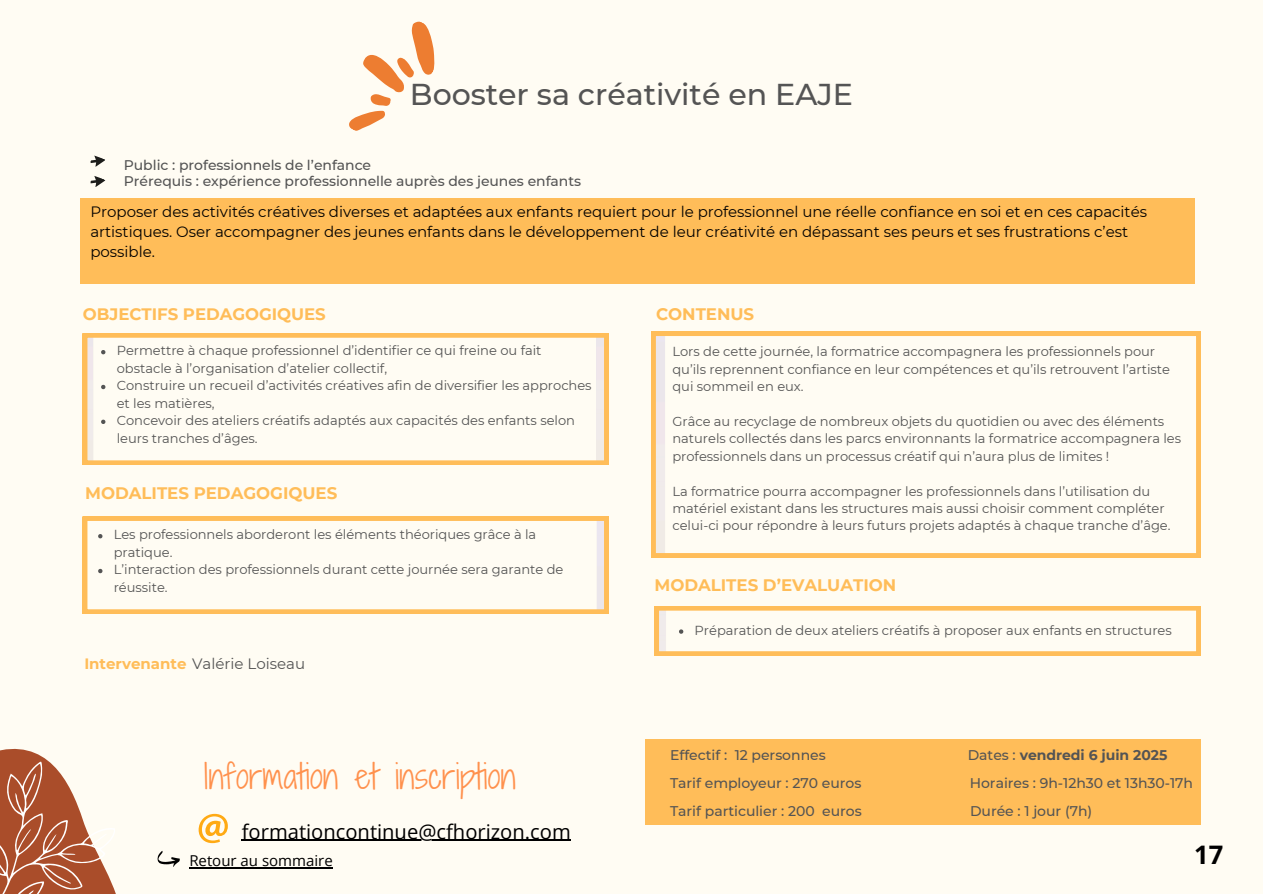
<style>
.page{position:relative;width:1263px;height:894px;background:#fff}
.page>*{position:absolute;margin:0;border:0;box-sizing:border-box;transform-origin:0 0}
.t1{font:32.85px "Shadows Into Light Two";letter-spacing:.01em;color:#ff914d}
.t2{font:500 30.15px "Montserrat";color:#545454}
.t3{font:700 25.5px "Open Sans";color:#000}
.t4{font:20.25px "Open Sans";color:#000}
.t5{font:700 16.65px "Montserrat";color:#ffbd59}
.t6{font:700 16.5px "Montserrat";letter-spacing:-.005em;color:#ffbd59}
.t7{font:15px/20.2px "Montserrat";color:#000}
.t8{font:15px "Montserrat";color:#545454}
.t9{font:15px "Open Sans";color:#000}
.t10{font:500 13.95px "Montserrat";color:#545454}
.t11{font:700 13.95px "Montserrat";letter-spacing:-.005em;color:#545454}
.t12{font:13.05px/17.4px "Montserrat";color:#545454}
.s1{font-weight:700;color:#ffbd59}
.s2{font-weight:500}
</style>
<div class="page">
<div style="left:0;top:0;width:1263px;height:893px;background:#fffcf3"></div>
<svg style="left:349px;top:21px;width:86px;height:110px"></svg>
<hr style="left:242px;top:839px;width:329px;height:1px;background:#000">
<svg style="left:199px;top:813px;width:29px;height:29px"></svg>
<svg style="left:90px;top:155px;width:16px;height:32px"></svg>
<div style="left:645px;top:739px;width:555px;height:86px;background:#ffbd59"></div>
<div style="left:80px;top:198px;width:1114px;height:85px;background:#ffbd59"></div>
<svg style="left:0;top:748px;width:180px;height:145px"></svg>
<hr style="left:189px;top:866px;width:144px;height:1px;background:#000">
<svg style="left:83px;top:333px;width:525px;height:131px"></svg>
<svg style="left:101px;top:350px;width:4px;height:4px"></svg>
<svg style="left:101px;top:385px;width:4px;height:4px"></svg>
<svg style="left:101px;top:419px;width:4px;height:5px"></svg>
<svg style="left:83px;top:516px;width:525px;height:97px"></svg>
<svg style="left:98px;top:534px;width:4px;height:4px"></svg>
<svg style="left:98px;top:568px;width:4px;height:5px"></svg>
<svg style="left:651px;top:331px;width:549px;height:226px"></svg>
<svg style="left:654px;top:606px;width:546px;height:49px"></svg>
<h6 class="t2" style="left:410px;top:76px;width:444px">Booster sa créativité en EAJE</h6>
<h4 class="t10" style="left:124px;top:157px;width:249px">Public : professionnels de l’enfance</h4>
<p class="t10" style="left:124px;top:173px;width:459px">Prérequis : expérience professionnelle auprès des jeunes enfants</p>
<h4 class="t7" style="left:90px;top:201px;width:1058px">Proposer des activités créatives diverses et adaptées aux enfants requiert pour le professionnel une réelle confiance en soi et en ces capacités artistiques. Oser accompagner des jeunes enfants dans le développement de leur créativité en dépassant ses peurs et ses frustrations c’est possible.</h4>
<p class="t6" style="left:83px;top:304px;width:244px">OBJECTIFS PEDAGOGIQUES</p>
<p class="t12" style="left:117px;top:342px;width:426px">Permettre à chaque professionnel d’identifier ce qui freine ou fait obstacle à l’organisation d’atelier collectif,</p>
<p class="t12" style="left:117px;top:377px;width:476px">Construire un recueil d’activités créatives afin de diversifier les approches et les matières,</p>
<h5 class="t12" style="left:117px;top:411px;width:460px">Concevoir des ateliers créatifs adaptés aux capacités des enfants selon leurs tranches d’âges.</h5>
<h6 class="t5" style="left:85px;top:482px;width:254px">MODALITES PEDAGOGIQUES</h6>
<h4 class="t12" style="left:114px;top:526px;width:424px">Les professionnels aborderont les éléments théoriques grâce à la pratique.</h4>
<p class="t12" style="left:114px;top:560px;width:451px">L’interaction des professionnels durant cette journée sera garante de réussite.</p>
<p class="t8" style="left:84px;top:654px;width:222px"><span class="s1">Intervenante</span> Valérie Loiseau</p>
<p class="t1" style="left:204px;top:751px;width:313px">Information et inscription</p>
<p class="t4" style="left:242px;top:816px;width:331px">formationcontinue@cfhorizon.com</p>
<p class="t5" style="left:656px;top:304px;width:100px">CONTENUS</p>
<p class="t12" style="left:672px;top:343px;width:499px">Lors de cette journée, la formatrice accompagnera les professionnels pour qu’ils reprennent confiance en leur compétences et qu’ils retrouvent l’artiste qui sommeil en eux.</p>
<p class="t12" style="left:672px;top:412px;width:510px">Grâce au recyclage de nombreux objets du quotidien ou avec des éléments naturels collectés dans les parcs environnants la formatrice accompagnera les professionnels dans un processus créatif qui n’aura plus de limites !</p>
<p class="t12" style="left:672px;top:482px;width:500px">La formatrice pourra accompagner les professionnels dans l’utilisation du matériel existant dans les structures mais aussi choisir comment compléter celui-ci pour répondre à leurs futurs projets adaptés à chaque tranche d’âge.</p>
<p class="t5" style="left:654px;top:574px;width:243px">MODALITES D’EVALUATION</p>
<p class="t12" style="left:695px;top:621px;width:479px">Préparation de deux ateliers créatifs à proposer aux enfants en structures</p>
<h1 class="t10" style="left:670px;top:746px;width:157px">Effectif : 12 personnes</h1>
<h1 class="t11" style="left:968px;top:746px;width:201px"><span class="s2">Dates :</span> vendredi 6 juin 2025</h1>
<p class="t10" style="left:670px;top:774px;width:193px">Tarif employeur : 270 euros</p>
<p class="t10" style="left:970px;top:774px;width:225px">Horaires : 9h-12h30 et 13h30-17h</p>
<p class="t10" style="left:670px;top:802px;width:193px">Tarif particulier : 200 euros</p>
<p class="t10" style="left:970px;top:802px;width:124px">Durée : 1 jour (7h)</p>
<p class="t9" style="left:189px;top:849px;width:145px">Retour au sommaire</p>
<p class="t3" style="left:1194px;top:836px;width:31px">17</p>
</div>
